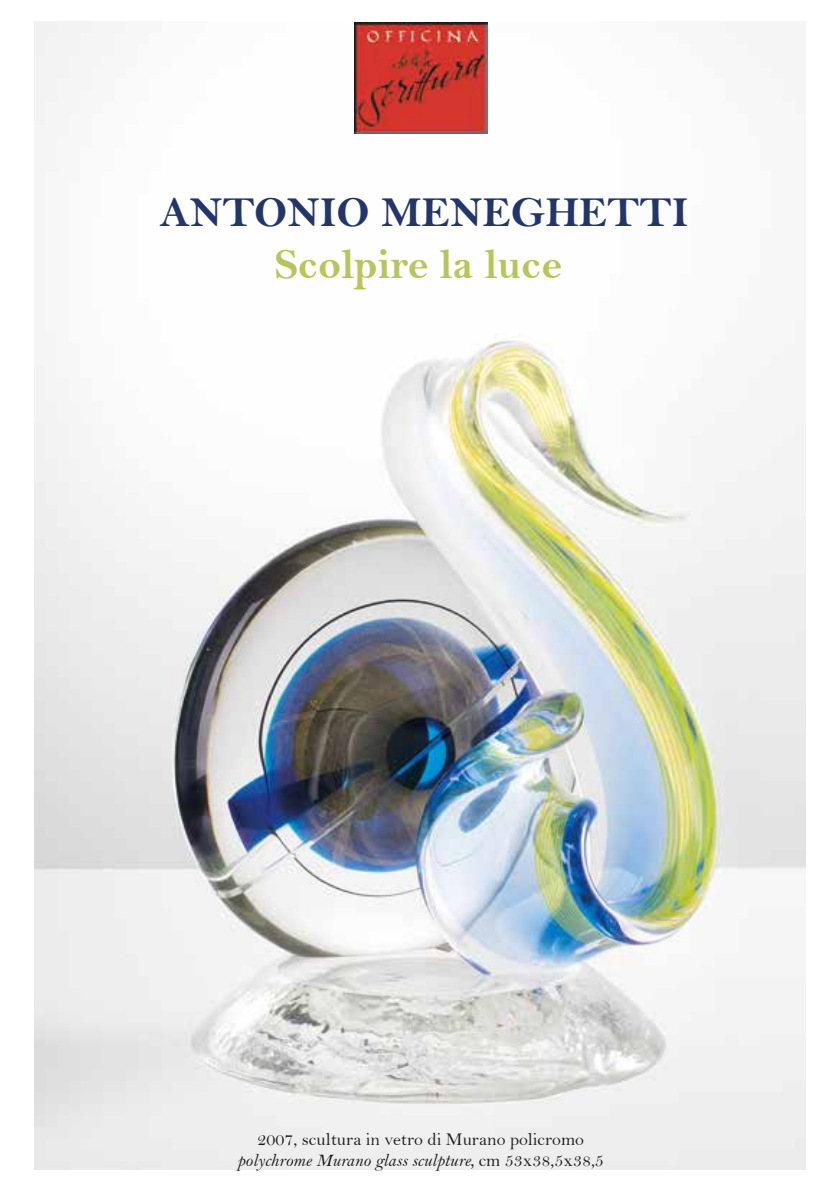
<style>
.page{position:relative;width:840px;height:1191px;background:#fff}
.page>*{position:absolute;margin:0;border:0;box-sizing:border-box;transform-origin:0 0}
.t1{font:43px "Bell MT Bold";color:#233569}
.t2{font:43px "Bell MT Bold";color:#b8c55d}
.t3{font:18px "Bell MT Italic";color:#1d1d1b}
.t4{font:18px "Bell";color:#1d1d1b}
.s1{font-family:"Bell"}
</style>
<div class="page">
<img style="left:34px;top:21px;width:771px;height:1148px">
<img style="left:354px;top:23px;width:132px;height:110px">
<h1 class="t1" style="left:160px;top:187px;width:529px">ANTONIO MENEGHETTI</h1>
<h1 class="t2" style="left:274px;top:239px;width:288px">Scolpire la luce</h1>
<p class="t4" style="left:257px;top:1128px;width:328px">2007, scultura in vetro di Murano policromo</p>
<p class="t3" style="left:237px;top:1149px;width:368px">polychrome Murano glass sculpture, <span class="s1">cm 53x38,5x38,5</span></p>
</div>
